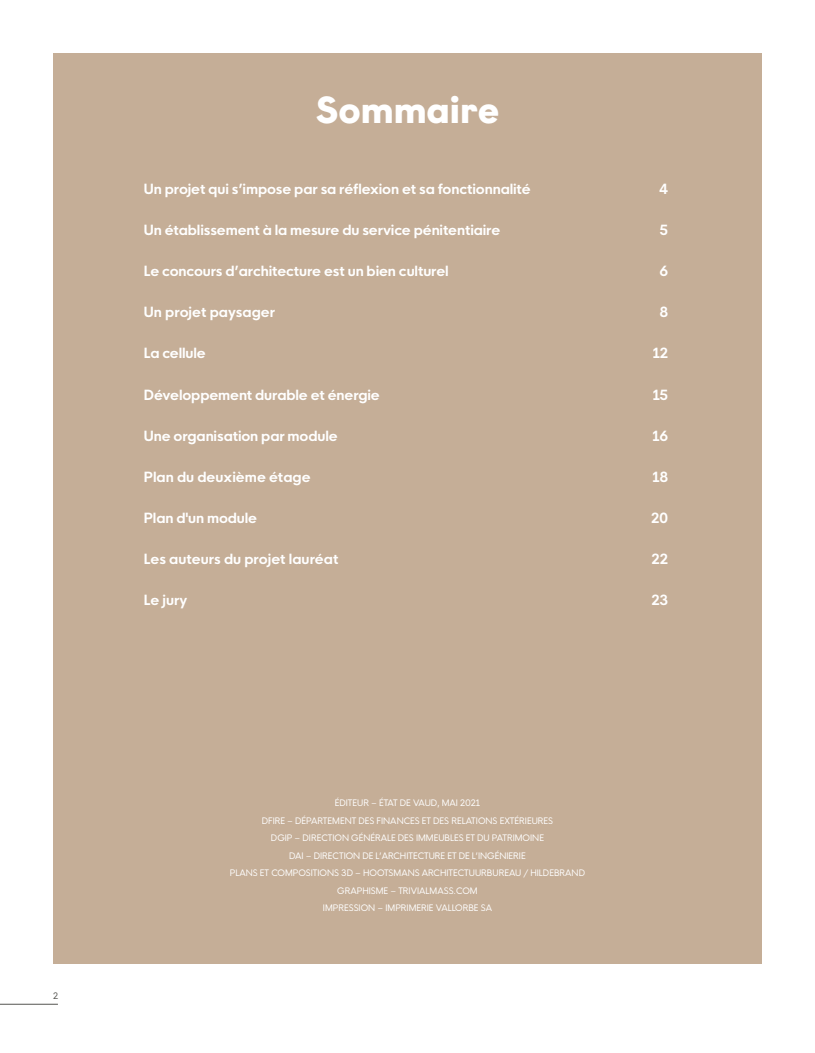
<style>
.page{position:relative;width:815px;height:1053px;background:#fff}
.page>*{position:absolute;margin:0;border:0;box-sizing:border-box;transform-origin:0 0}
.t1{font:700 37.5px "Graphit";color:#fff}
.t2{font:700 13.75px "HK Nova";letter-spacing:-.01em;color:#fff}
.t3{font:8.75px/17.5px "HK Nova";color:#fff;text-align:center}
.t4{font:8.75px "HK Nova";color:#565552}
</style>
<div class="page">
<hr style="left:0;top:1003px;width:58px;height:1px;background:#565552">
<div style="left:53px;top:53px;width:709px;height:910px;background:#c5ae97"></div>
<p class="t4" style="left:53px;top:987px;width:7px">2</p>
<h1 class="t1" style="left:316px;top:87px;width:185px">Sommaire</h1>
<p class="t2" style="left:144px;top:177px;width:388px">Un projet qui s’impose par sa réflexion et sa fonctionnalité</p>
<p class="t2" style="left:659px;top:177px;width:11px">4</p>
<p class="t2" style="left:144px;top:218px;width:358px">Un établissement à la mesure du service pénitentiaire</p>
<p class="t2" style="left:660px;top:218px;width:10px">5</p>
<p class="t2" style="left:144px;top:259px;width:306px">Le concours d’architecture est un bien culturel</p>
<p class="t2" style="left:660px;top:259px;width:10px">6</p>
<p class="t2" style="left:144px;top:300px;width:133px">Un projet paysager</p>
<p class="t2" style="left:659px;top:300px;width:10px">8</p>
<p class="t2" style="left:144px;top:341px;width:63px">La cellule</p>
<p class="t2" style="left:653px;top:341px;width:17px">12</p>
<p class="t2" style="left:144px;top:382px;width:237px">Développement durable et énergie</p>
<p class="t2" style="left:653px;top:382px;width:17px">15</p>
<p class="t2" style="left:144px;top:423px;width:195px">Une organisation par module</p>
<p class="t2" style="left:653px;top:423px;width:17px">16</p>
<p class="t2" style="left:144px;top:464px;width:168px">Plan du deuxième étage</p>
<p class="t2" style="left:652px;top:464px;width:17px">18</p>
<p class="t2" style="left:144px;top:506px;width:115px">Plan d'un module</p>
<p class="t2" style="left:651px;top:506px;width:19px">20</p>
<p class="t2" style="left:144px;top:547px;width:196px">Les auteurs du projet lauréat</p>
<p class="t2" style="left:651px;top:547px;width:18px">22</p>
<p class="t2" style="left:144px;top:588px;width:45px">Le jury</p>
<p class="t2" style="left:651px;top:588px;width:18px">23</p>
<p class="t3" style="left:230px;top:793px;width:357px">ÉDITEUR – ÉTAT DE VAUD, MAI 2021<br>DFIRE – DÉPARTEMENT DES FINANCES ET DES RELATIONS EXTÉRIEURES<br>DGIP – DIRECTION GÉNÉRALE DES IMMEUBLES ET DU PATRIMOINE<br>DAI – DIRECTION DE L’ARCHITECTURE ET DE L’INGÉNIERIE<br>PLANS ET COMPOSITIONS 3D – HOOTSMANS ARCHITECTUURBUREAU / HILDEBRAND GRAPHISME – TRIVIALMASS.COM<br>IMPRESSION – IMPRIMERIE VALLORBE SA</p>
</div>
